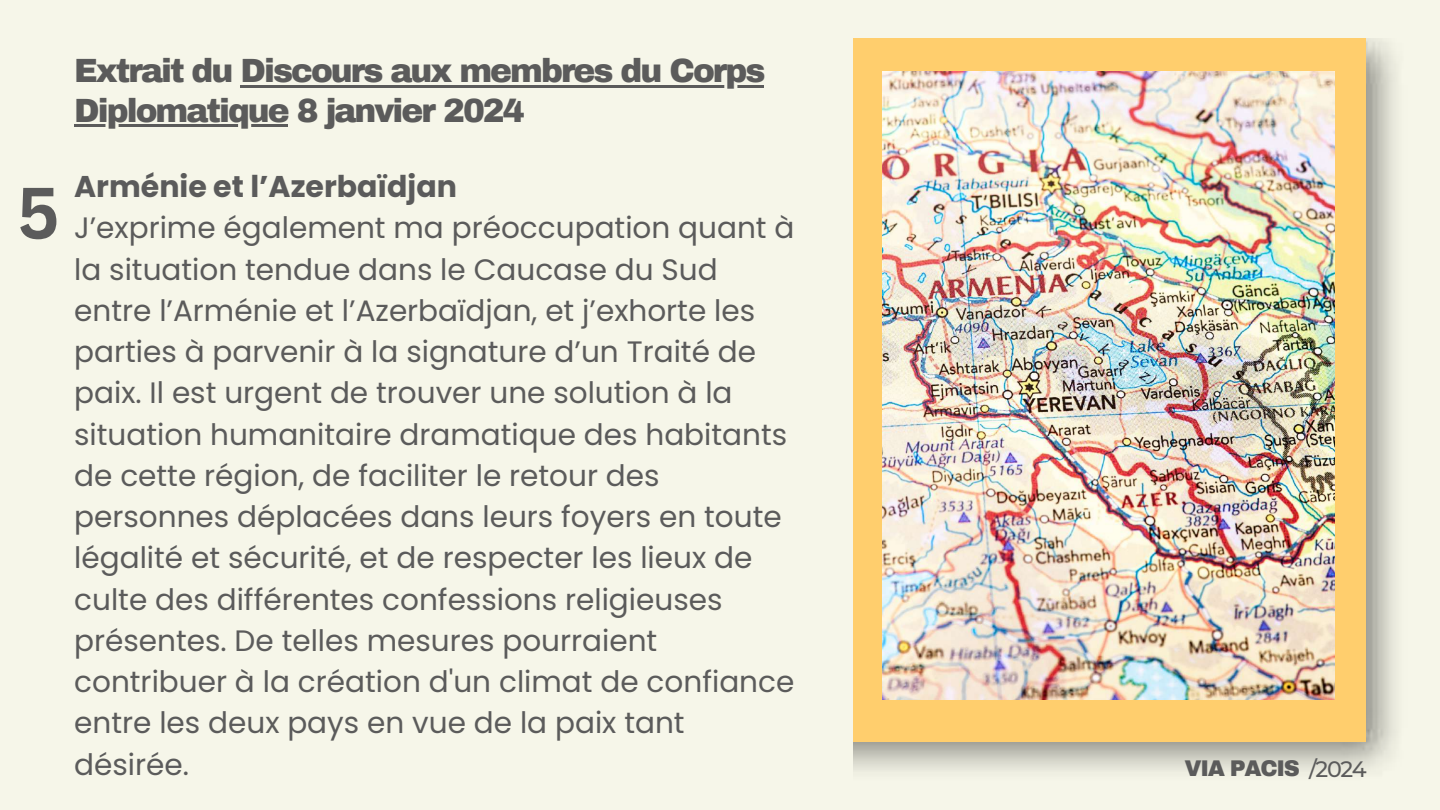
<style>
.page{position:relative;width:1440px;height:810px;background:#f6f6e9}
.page>*{position:absolute;margin:0;border:0;box-sizing:border-box;transform-origin:0 0}
.t1{font:700 71px "Canva Sans";color:#5b5b5b}
.t2{font:900 32.8px/39.8px "Archivo";letter-spacing:-.06em;color:#5b5b5b}
.t3{font:700 30px "Poppins";color:#5b5b5b}
.t4{font:29.5px/41.2px "Poppins";color:#5b5b5b}
.t5{font:900 22.2px "Archivo";letter-spacing:-.06em;color:#5b5b5b}
.s1{font-family:"Montserrat";font-weight:500}
</style>
<div class="page">
<div style="left:854px;top:38px;width:512px;height:704px;background:#ffce6d"></div>
<img style="left:882px;top:72px;width:453px;height:627px">
<hr style="left:240px;top:85px;width:524px;height:3px;background:#5b5b5b">
<hr style="left:74px;top:124px;width:214px;height:3px;background:#5b5b5b">
<h1 class="t1" style="left:17px;top:163px;width:44px">5</h1>
<p class="t2" style="left:74px;top:51px;width:693px">Extrait du Discours aux membres du Corps<br>Diplomatique 8 janvier 2024</p>
<p class="t3" style="left:74px;top:166px;width:384px">Arménie et l’Azerbaïdjan</p>
<p class="t4" style="left:74px;top:208px;width:722px">J’exprime également ma préoccupation quant à la situation tendue dans le Caucase du Sud entre l’Arménie et l’Azerbaïdjan, et j’exhorte les parties à parvenir à la signature d’un Traité de paix. Il est urgent de trouver une solution à la situation humanitaire dramatique des habitants de cette région, de faciliter le retour des personnes déplacées dans leurs foyers en toute légalité et sécurité, et de respecter les lieux de culte des différentes confessions religieuses présentes. De telles mesures pourraient contribuer à la création d'un climat de confiance entre les deux pays en vue de la paix tant désirée.</p>
<p class="t5" style="left:1185px;top:757px;width:184px">VIA PACIS <span class="s1">/2024</span></p>
</div>
